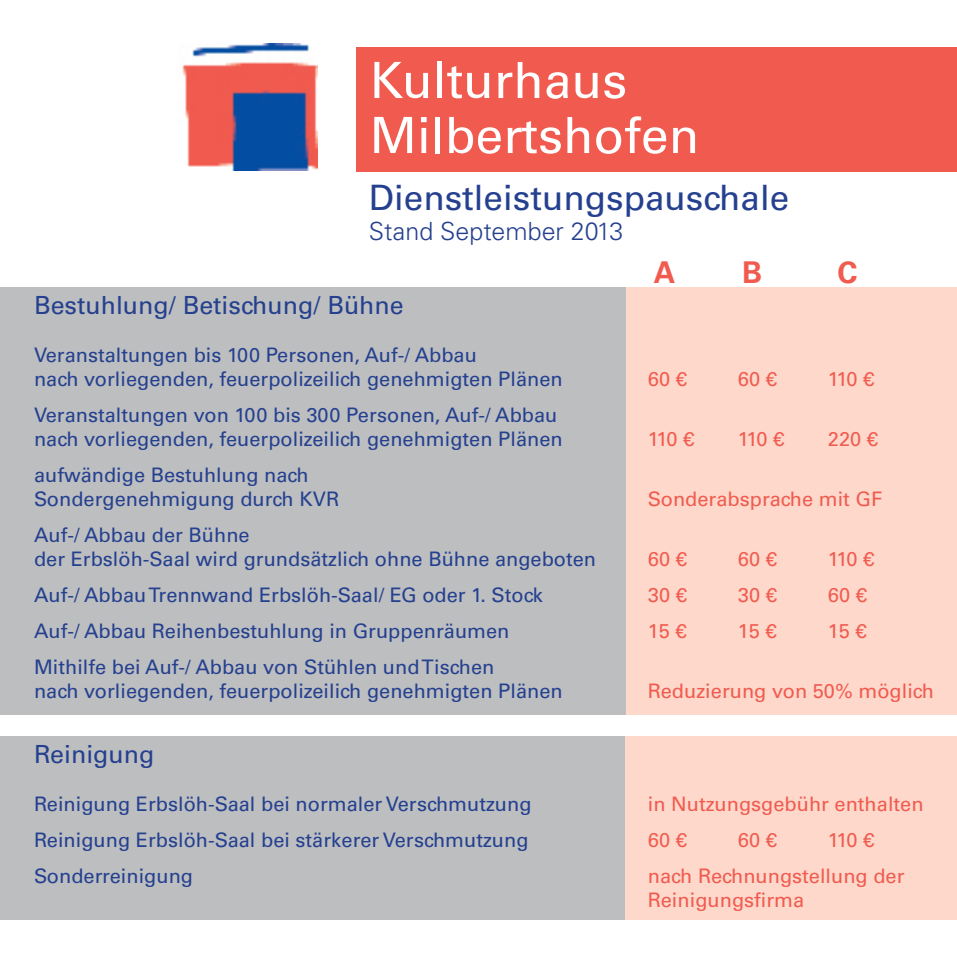
<style>
.page{position:relative;width:957px;height:957px;background:#fff}
.page>*{position:absolute;margin:0;border:0;box-sizing:border-box;transform-origin:0 0}
.t1{font:50px/55px "Univers LT";color:#fff}
.t2{font:35px "Univers LT";color:#25408f}
.t3{font:700 30px "Univers LT";color:#f15b4f}
.t4{font:25px "Univers LT";color:#25408f}
.t5{font:300 25px "Univers LT";color:#25408f}
.t6{font:20px/24px "Univers LT";color:#25408f}
.t7{font:20px/36px "Univers LT";color:#f15b4f}
</style>
<div class="page">
<div style="left:0;top:736px;width:627px;height:183px;background:#bcbec0"></div>
<div style="left:624px;top:287px;width:333px;height:427px;background:#fdd8cb"></div>
<img style="left:182px;top:44px;width:136px;height:127px">
<div style="left:356px;top:48px;width:601px;height:124px;background:#f15b4f"></div>
<div style="left:0;top:287px;width:625px;height:427px;background:#bcbec0"></div>
<div style="left:625px;top:736px;width:332px;height:183px;background:#fdd8cb"></div>
<h1 class="t1" style="left:370px;top:53px;width:331px">Kulturhaus<br>Milbertshofen</h1>
<h2 class="t2" style="left:369px;top:177px;width:422px">Dienstleistungspauschale</h2>
<p class="t5" style="left:369px;top:216px;width:256px">Stand September 2013</p>
<p class="t4" style="left:34px;top:291px;width:371px">Bestuhlung/ Betischung/ Bühne</p>
<p class="t6" style="left:34px;top:343px;width:530px">Veranstaltungen bis 100 Personen, Auf-/ Abbau<br>nach vorliegenden, feuerpolizeilich genehmigten Plänen</p>
<p class="t6" style="left:34px;top:403px;width:530px">Veranstaltungen von 100 bis 300 Personen, Auf-/ Abbau nach vorliegenden, feuerpolizeilich genehmigten Plänen</p>
<p class="t6" style="left:34px;top:463px;width:307px">aufwändige Bestuhlung nach<br>Sondergenehmigung durch KVR</p>
<p class="t6" style="left:34px;top:523px;width:563px">Auf-/ Abbau der Bühne<br>der Erbslöh-Saal wird grundsätzlich ohne Bühne angeboten</p>
<p class="t6" style="left:34px;top:577px;width:510px;line-height:36px">Auf-/ Abbau Trennwand Erbslöh-Saal/ EG oder 1. Stock<br>Auf-/ Abbau Reihenbestuhlung in Gruppenräumen<br>Mithilfe bei Auf-/ Abbau von Stühlen und Tischen</p>
<p class="t6" style="left:34px;top:679px;width:530px">nach vorliegenden, feuerpolizeilich genehmigten Plänen</p>
<h3 class="t3" style="left:654px;top:255px;width:23px">A</h3>
<h3 class="t3" style="left:742px;top:255px;width:22px">B</h3>
<h3 class="t3" style="left:837px;top:255px;width:22px">C</h3>
<p class="t7" style="left:648px;top:361px;width:40px">60 €</p>
<p class="t7" style="left:738px;top:361px;width:40px">60 €</p>
<p class="t7" style="left:828px;top:361px;width:48px">110 €</p>
<p class="t7" style="left:648px;top:421px;width:48px">110 €</p>
<p class="t7" style="left:738px;top:421px;width:48px">110 €</p>
<p class="t7" style="left:828px;top:421px;width:52px">220 €</p>
<p class="t7" style="left:648px;top:481px;width:236px">Sonderabsprache mit GF</p>
<p class="t7" style="left:648px;top:541px;width:40px">60 €</p>
<p class="t7" style="left:738px;top:541px;width:40px">60 €</p>
<p class="t7" style="left:828px;top:541px;width:48px">110 €</p>
<p class="t7" style="left:648px;top:577px;width:40px">30 €</p>
<p class="t7" style="left:738px;top:577px;width:40px">30 €</p>
<p class="t7" style="left:828px;top:577px;width:40px">60 €</p>
<p class="t7" style="left:648px;top:613px;width:40px">15 €</p>
<p class="t7" style="left:738px;top:613px;width:40px">15 €</p>
<p class="t7" style="left:828px;top:613px;width:40px">15 €</p>
<p class="t7" style="left:648px;top:673px;width:288px">Reduzierung von 50% möglich</p>
<p class="t4" style="left:34px;top:739px;width:122px">Reinigung</p>
<p class="t6" style="left:34px;top:786px;width:499px;line-height:36px">Reinigung Erbslöh-Saal bei normaler Verschmutzung<br>Reinigung Erbslöh-Saal bei stärkerer Verschmutzung<br>Sonderreinigung</p>
<p class="t7" style="left:648px;top:786px;width:277px">in Nutzungsgebühr enthalten<br>60 €</p>
<p class="t7" style="left:648px;top:822px;width:258px;text-indent:180px">110 € nach Rechnungstellung der</p>
<p class="t7" style="left:648px;top:882px;width:158px">Reinigungsfirma</p>
<p class="t7" style="left:738px;top:822px;width:40px">60 €</p>
</div>
